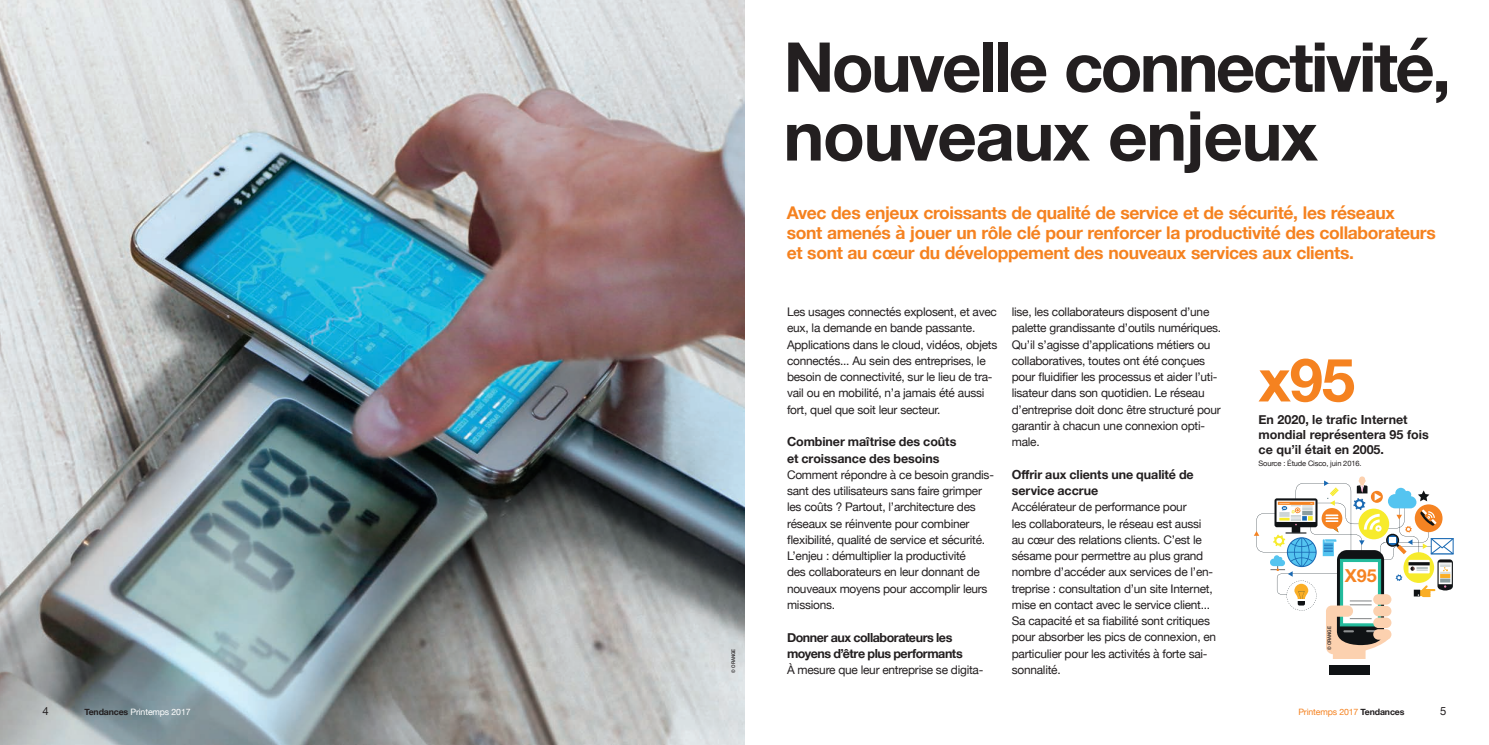
<style>
.page{position:relative;width:1489px;height:745px;background:#fff}
.page>*{position:absolute;margin:0;border:0;box-sizing:border-box;transform-origin:0 0}
.titre_grand{font:700 68.75px/68.8px "Helvetica Neue";letter-spacing:-.04em;color:#231f20}
.encadré-texte{font:700 60px "Helvetica Neue";color:#f58220}
.t1{font:700 18px "Helvetica Neue LT Std";color:#f58322}
.lead-chapo{font:700 17.5px/20px "Helvetica Neue";letter-spacing:-.02em;color:#f58220}
.lead-inter{font:700 12.5px/16.2px "Helvetica Neue";letter-spacing:-.01em;color:#231f20}
.pourcentage-texte{font:700 12.5px/15px "Helvetica Neue";color:#231f20}
.lead-inter-2{font:700 12.5px/16.2px "Helvetica Neue";letter-spacing:-.035em;color:#231f20}
.lead-texte{font:11.88px/16.2px "Helvetica Neue";letter-spacing:-.02em;color:#231f20}
.t2{font:11.25px "Helvetica Neue";color:#231f20}
.t3{font:8.75px "Helvetica Neue";letter-spacing:-.015em;color:#f58220}
.t4{font:8.75px "Helvetica Neue";letter-spacing:-.015em;color:#fff}
.pourcentage-texte-2{font:7.5px "Helvetica Neue";letter-spacing:-.02em;color:#231f20}
.t5{font:500 5px "Helvetica Neue LT Std";letter-spacing:-.01em;color:#231f20;scale:.9 1}
.s1{font-weight:700;color:#231f20}
</style>
<div class="page">
<img style="left:0;top:0;width:744px;height:744px">
<div style="left:1329px;top:664px;width:40px;height:9px;background:#101315"></div>
<svg style="left:1254px;top:476px;width:199px;height:195px"></svg>
<p class="t2" style="left:43px;top:702px;width:8px">4</p>
<p class="t4" style="left:84px;top:705px;width:108px"><span class="s1">Tendances</span> Printemps 2017</p>
<p class="t5" style="left:730px;top:672px;width:28px;rotate:-90deg">© ORANGE</p>
<p class="titre_grand" style="left:783px;top:35px;width:669px">Nouvelle connectivité, nouveaux enjeux</p>
<p class="lead-chapo" style="left:786px;top:203px;width:650px">Avec des enjeux croissants de qualité de service et de sécurité, les réseaux<br>sont amenés à jouer un rôle clé pour renforcer la productivité des collaborateurs et sont au cœur du développement des nouveaux services aux clients.</p>
<p class="lead-texte" style="left:787px;top:304px;width:212px">Les usages connectés explosent, et avec eux, la demande en bande passante.<br>Applications dans le cloud, vidéos, objets connectés... Au sein des entreprises, le besoin de connectivité, sur le lieu de tra&shy;vail ou en mobilité, n’a jamais été aussi fort, quel que soit leur secteur.</p>
<p class="lead-inter" style="left:787px;top:433px;width:171px">Combiner maîtrise des coûts et croissance des besoins</p>
<p class="lead-texte" style="left:787px;top:467px;width:208px">Comment répondre à ce besoin grandis&shy;sant des utilisateurs sans faire grimper les coûts ? Partout, l’architecture des réseaux se réinvente pour combiner flexibilité, qualité de service et sécurité.<br>L’enjeu : démultiplier la productivité<br>des collaborateurs en leur donnant de nouveaux moyens pour accomplir leurs missions.</p>
<p class="lead-inter-2" style="left:787px;top:628px;width:177px">Donner aux collaborateurs les moyens d’être plus performants</p>
<p class="lead-texte" style="left:787px;top:662px;width:198px">À mesure que leur entreprise se digita-</p>
<p class="lead-texte" style="left:1011px;top:304px;width:211px">lise, les collaborateurs disposent d’une palette grandissante d’outils numériques.<br>Qu’il s’agisse d’applications métiers ou collaboratives, toutes ont été conçues pour fluidifier les processus et aider l’uti&shy;lisateur dans son quotidien. Le réseau d’entreprise doit donc être structuré pour garantir à chacun une connexion opti&shy;male.</p>
<p class="lead-inter" style="left:1011px;top:466px;width:183px">Offrir aux clients une qualité de service accrue</p>
<p class="lead-texte" style="left:1011px;top:499px;width:206px">Accélérateur de performance pour<br>les collaborateurs, le réseau est aussi au cœur des relations clients. C’est le sésame pour permettre au plus grand nombre d’accéder aux services de l’en&shy;treprise : consultation d’un site Internet, mise en contact avec le service client...<br>Sa capacité et sa fiabilité sont critiques pour absorber les pics de connexion, en particulier pour les activités à forte sai&shy;sonnalité.</p>
<p class="encadré-texte" style="left:1258px;top:333px;width:98px">x95</p>
<p class="pourcentage-texte" style="left:1258px;top:411px;width:172px">En 2020, le trafic Internet mondial représentera 95 fois ce qu’il était en 2005.</p>
<p class="pourcentage-texte-2" style="left:1258px;top:457px;width:104px">Source : Étude Cisco, juin 2016.</p>
<p class="t1" style="left:1344px;top:564px;width:33px">X95</p>
<p class="t5" style="left:1326px;top:650px;width:28px;rotate:-90deg">© ORANGE</p>
<p class="t3" style="left:1298px;top:705px;width:108px">Printemps 2017 <span class="s1">Tendances</span></p>
<p class="t2" style="left:1439px;top:702px;width:8px">5</p>
</div>
